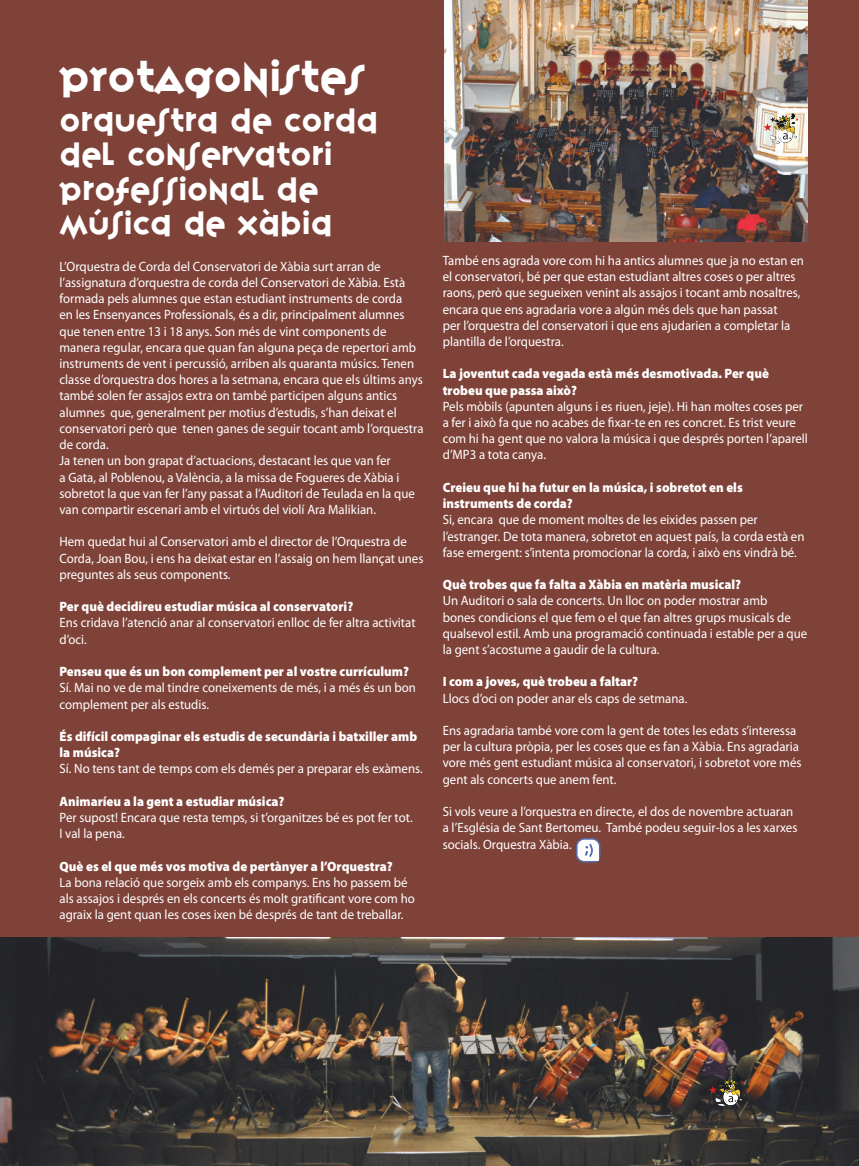
<style>
.page{position:relative;width:859px;height:1166px;background:#fff}
.page>*{position:absolute;margin:0;border:0;box-sizing:border-box;transform-origin:0 0}
.t1{font:38.1px "Variex";color:#fff}
.t2{font:28.5px/34.2px "Variex";color:#fff}
.t3{font:13.5px/16.2px "Myriad Pro";color:#fff;scale:.95 1}
.t4{font:900 13.5px/16.2px "Myriad Pro";color:#fff;scale:.95 1}
</style>
<div class="page">
<div style="left:0;top:0;width:859px;height:1165px;background:#7e4239"></div>
<img style="left:0;top:937px;width:859px;height:228px">
<img style="left:444px;top:0;width:364px;height:242px">
<svg style="left:576px;top:838px;width:25px;height:24px"></svg>
<svg style="left:709px;top:1076px;width:35px;height:30px"></svg>
<svg style="left:763px;top:114px;width:36px;height:30px"></svg>
<h1 class="t1" style="left:60px;top:49px;width:308px">PROTAGONISTES</h1>
<h2 class="t2" style="left:60px;top:102px;width:320px">Orquestra de Corda del Conservatori<br>Professional de<br>Música de Xàbia</h2>
<p class="t3" style="left:60px;top:258px;width:385px">L’Orquestra de Corda del Conservatori de Xàbia surt arran de l’assignatura d’orquestra de corda del Conservatori de Xàbia. Està formada pels alumnes que estan estudiant instruments de corda<br>en les Ensenyances Professionals, és a dir, principalment alumnes que tenen entre 13 i 18 anys. Son més de vint components de manera regular, encara que quan fan alguna peça de repertori amb instruments de vent i percussió, arriben als quaranta músics. Tenen classe d’orquestra dos hores a la setmana, encara que els últims anys també solen fer assajos extra on també participen alguns antics alumnes que, generalment per motius d’estudis, s’han deixat el conservatori però que tenen ganes de seguir tocant amb l’orquestra de corda.<br>Ja tenen un bon grapat d’actuacions, destacant les que van fer<br>a Gata, al Poblenou, a València, a la missa de Fogueres de Xàbia i sobretot la que van fer l’any passat a l’Auditori de Teulada en la que van compartir escenari amb el virtuós del violí Ara Malikian.</p>
<p class="t3" style="left:60px;top:533px;width:385px">Hem quedat hui al Conservatori amb el director de l’Orquestra de<br>Corda, Joan Bou, i ens ha deixat estar en l’assaig on hem llançat unes preguntes als seus components.</p>
<p class="t4" style="left:60px;top:598px;width:311px">Per què decidireu estudiar música al conservatori?</p>
<p class="t3" style="left:60px;top:614px;width:376px">Ens cridava l’atenció anar al conservatori enlloc de fer altra activitat d’oci.</p>
<p class="t4" style="left:60px;top:662px;width:369px">Penseu que és un bon complement per al vostre currículum?</p>
<p class="t3" style="left:60px;top:679px;width:377px">Sí. Mai no ve de mal tindre coneixements de més, i a més és un bon complement per als estudis.</p>
<p class="t4" style="left:60px;top:727px;width:378px">És difícil compaginar els estudis de secundària i batxiller amb la música?</p>
<p class="t3" style="left:60px;top:760px;width:384px">Sí. No tens tant de temps com els demés per a preparar els exàmens.</p>
<p class="t4" style="left:60px;top:792px;width:238px">Animaríeu a la gent a estudiar música?</p>
<p class="t3" style="left:60px;top:809px;width:373px">Per supost! Encara que resta temps, si t’organitzes bé es pot fer tot.<br>I val la pena.</p>
<p class="t4" style="left:60px;top:857px;width:352px">Què es el que més vos motiva de pertànyer a l’Orquestra?</p>
<p class="t3" style="left:60px;top:873px;width:375px">La bona relació que sorgeix amb els companys. Ens ho passem bé als assajos i després en els concerts és molt gratificant vore com ho agraix la gent quan les coses ixen bé després de tant de treballar.</p>
<p class="t3" style="left:443px;top:252px;width:382px">També ens agrada vore com hi ha antics alumnes que ja no estan en el conservatori, bé per que estan estudiant altres coses o per altres raons, però que segueixen venint als assajos i tocant amb nosaltres, encara que ens agradaria vore a algún més dels que han passat<br>per l’orquestra del conservatori i que ens ajudarien a completar la plantilla de l’orquestra.</p>
<p class="t4" style="left:443px;top:365px;width:345px">La joventut cada vegada està més desmotivada. Per què trobeu que passa això?</p>
<p class="t3" style="left:443px;top:398px;width:386px">Pels mòbils (apunten alguns i es riuen, jeje). Hi han moltes coses per a fer i això fa que no acabes de fixar-te en res concret. Es trist veure com hi ha gent que no valora la música i que després porten l’aparell d’MP3 a tota canya.</p>
<p class="t4" style="left:443px;top:478px;width:317px">Creieu que hi ha futur en la música, i sobretot en els instruments de corda?</p>
<p class="t3" style="left:443px;top:511px;width:382px">Si, encara que de moment moltes de les eixides passen per l’estranger. De tota manera, sobretot en aquest país, la corda està en fase emergent: s’intenta promocionar la corda, i això ens vindrà bé.</p>
<p class="t4" style="left:443px;top:575px;width:316px">Què trobes que fa falta a Xàbia en matèria musical?</p>
<p class="t3" style="left:443px;top:592px;width:385px">Un Auditori o sala de concerts. Un lloc on poder mostrar amb<br>bones condicions el que fem o el que fan altres grups musicals de qualsevol estil. Amb una programació continuada i estable per a que la gent s’acostume a gaudir de la cultura.</p>
<p class="t4" style="left:443px;top:673px;width:207px">I com a joves, què trobeu a faltar?</p>
<p class="t3" style="left:443px;top:689px;width:259px">Llocs d’oci on poder anar els caps de setmana.</p>
<p class="t3" style="left:443px;top:722px;width:379px">Ens agradaria també vore com la gent de totes les edats s’interessa per la cultura pròpia, per les coses que es fan a Xàbia. Ens agradaria vore més gent estudiant música al conservatori, i sobretot vore més gent als concerts que anem fent.</p>
<p class="t3" style="left:443px;top:803px;width:375px">Si vols veure a l’orquestra en directe, el dos de novembre actuaran a l’Església de Sant Bertomeu. També podeu seguir-los a les xarxes socials. Orquestra Xàbia.</p>
</div>
